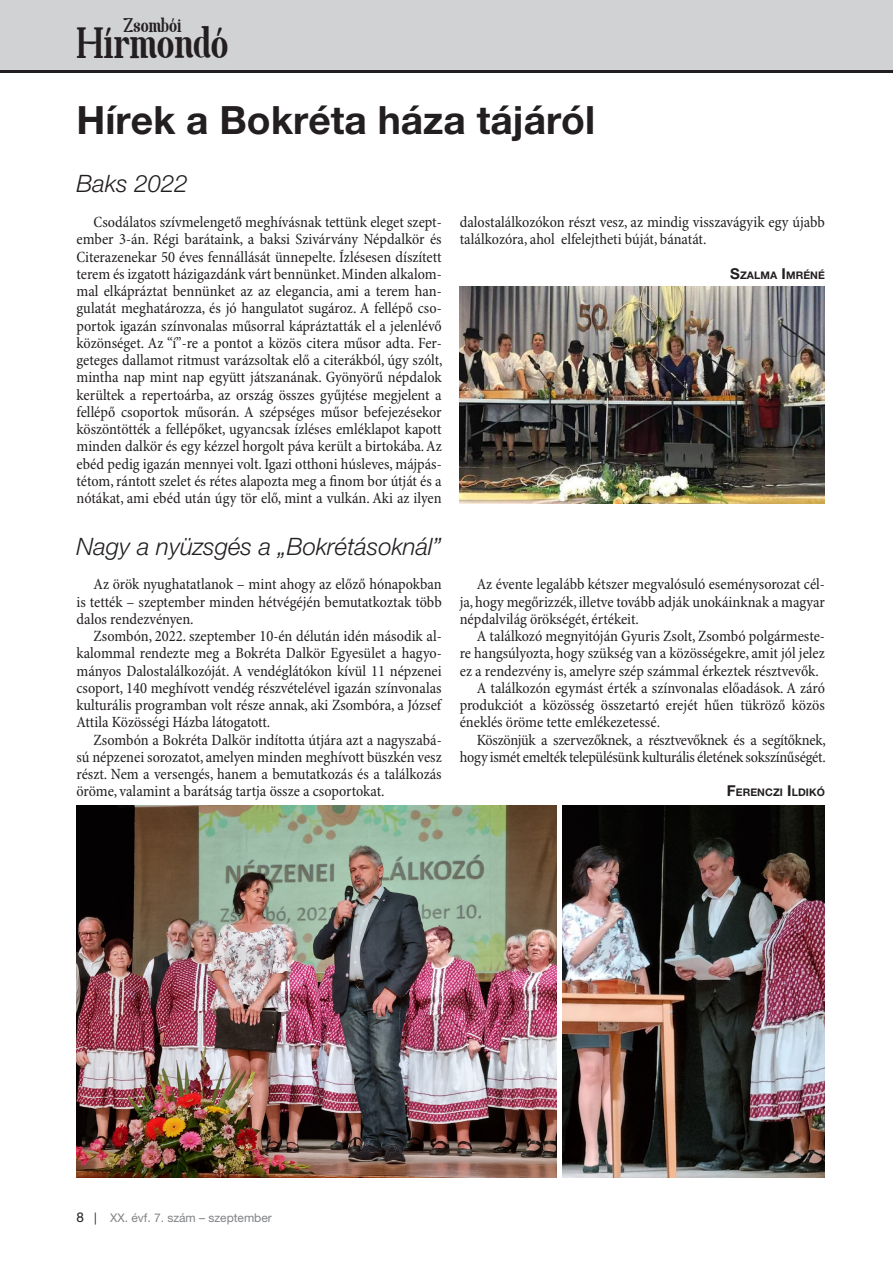
<style>
.page{position:relative;width:893px;height:1263px;background:#fff}
.page>*{position:absolute;margin:0;border:0;box-sizing:border-box;transform-origin:0 0}
.t1{font:41.7px "Spatha Serif";color:#231f20}
.cim_2has{font:700 39px "Helvetica Neue LT Pro";color:#231f20}
.alcim{font:italic 300 24px "Helvetica Neue LT Pro";color:#231f20}
.t2{font:18.9px "Spatha Serif";color:#231f20}
.kenyer{font:condensed 15.75px/17.2px "Minion Pro";letter-spacing:-.005em;color:#231f20;text-align:justify}
.t3{font:12px "Helvetica Neue LT Pro";color:#808285}
.alairas{font:700 10.5px "Helvetica Neue LT Pro";letter-spacing:.005em;color:#231f20}
.s1{font-size:15px}
.s2{font-size:13.5px;color:#231f20}
.s3{color:#231f20}
</style>
<div class="page">
<div style="left:0;top:0;width:893px;height:72px;background:#d1d2d4"></div>
<hr style="left:0;top:70px;width:893px;height:2px;background:#231f20">
<img style="left:460px;top:286px;width:365px;height:217px">
<img style="left:563px;top:806px;width:262px;height:372px">
<img style="left:77px;top:806px;width:480px;height:372px">
<p class="t2" style="left:124px;top:13px;width:59px">Zsombói</p>
<h1 class="t1" style="left:77px;top:17px;width:153px">Hírmondó</h1>
<p class="cim_2has" style="left:77px;top:96px;width:520px">Hírek a Bokréta háza tájáról</p>
<p class="alcim" style="left:77px;top:170px;width:113px">Baks 2022</p>
<p class="kenyer" style="left:77px;top:214px;width:368px;text-indent:17px">Csodálatos szívmelengető meghívásnak tettünk eleget szept&shy;ember 3-án. Régi barátaink, a baksi Szivárvány Népdalkör és Citerazenekar 50 éves fennállását ünnepelte. Ízlésesen díszített terem és izgatott házigazdánk várt bennünket. Minden alkalom&shy;mal elkápráztat bennünket az az elegancia, ami a terem han&shy;gulatát meghatározza, és jó hangulatot sugároz. A fellépő cso&shy;portok igazán színvonalas műsorral kápráztatták el a jelenlévő közönséget. Az “í”-re a pontot a közös citera műsor adta. Fer&shy;geteges dallamot ritmust varázsoltak elő a citerákból, úgy szólt, mintha nap mint nap együtt játszanának. Gyönyörű népdalok kerültek a repertoárba, az ország összes gyűjtése megjelent a fellépő csoportok műsorán. A szépséges műsor befejezésekor köszöntötték a fellépőket, ugyancsak ízléses emléklapot kapott minden dalkör és egy kézzel horgolt páva került a birtokába. Az ebéd pedig igazán mennyei volt. Igazi otthoni húsleves, májpás&shy;tétom, rántott szelet és rétes alapozta meg a finom bor útját és a nótákat, ami ebéd után úgy tör elő, mint a vulkán. Aki az ilyen</p>
<p class="kenyer" style="left:460px;top:214px;width:367px">dalostalálkozókon részt vesz, az mindig visszavágyik egy újabb találkozóra, ahol elfelejtheti búját, bánatát.</p>
<p class="alairas" style="left:730px;top:269px;width:96px"><span class="s1">S</span>ZALMA <span class="s1">I</span> MRÉNÉ</p>
<p class="alcim" style="left:77px;top:532px;width:366px">Nagy a nyüzsgés a „Bokrétásoknál”</p>
<p class="kenyer" style="left:77px;top:576px;width:367px;text-indent:17px">Az örök nyughatatlanok – mint ahogy az előző hónapokban is tették – szeptember minden hétvégéjén bemutatkoztak több dalos rendezvényen.</p>
<p class="kenyer" style="left:77px;top:628px;width:367px;text-indent:17px">Zsombón, 2022. szeptember 10-én délután idén második al&shy;kalommal rendezte meg a Bokréta Dalkör Egyesület a hagyo&shy;mányos Dalostalálkozóját. A vendéglátókon kívül 11 népzenei csoport, 140 meghívott vendég részvételével igazán színvonalas kulturális programban volt része annak, aki Zsombóra, a József Attila Közösségi Házba látogatott.</p>
<p class="kenyer" style="left:77px;top:732px;width:367px;text-indent:17px">Zsombón a Bokréta Dalkör indította útjára azt a nagyszabá&shy;sú népzenei sorozatot, amelyen minden meghívott büszkén vesz részt. Nem a versengés, hanem a bemutatkozás és a találkozás öröme, valamint a barátság tartja össze a csoportokat.</p>
<p class="kenyer" style="left:460px;top:576px;width:367px;text-indent:17px">Az évente legalább kétszer megvalósuló eseménysorozat cél&shy;ja, hogy megőrizzék, illetve tovább adják unokáinknak a magyar népdalvilág örökségét, értékeit.</p>
<p class="kenyer" style="left:460px;top:628px;width:367px;text-indent:17px">A találkozó megnyitóján Gyuris Zsolt, Zsombó polgármeste&shy;re hangsúlyozta, hogy szükség van a közösségekre, amit jól jelez ez a rendezvény is, amelyre szép számmal érkeztek résztvevők.</p>
<p class="kenyer" style="left:460px;top:680px;width:367px;text-indent:17px">A találkozón egymást érték a színvonalas előadások. A záró produkciót a közösség összetartó erejét hűen tükröző közös éneklés öröme tette emlékezetessé.</p>
<p class="kenyer" style="left:460px;top:732px;width:368px;text-align:right">Köszönjük a szervezőknek, a résztvevőknek és a segítőknek, hogy ismét emelték településünk kulturális életének sokszínűségét.</p>
<p class="alairas" style="left:727px;top:786px;width:100px"><span class="s1">F</span>ERENCZI <span class="s1">I</span> LDIKÓ</p>
<p class="t3" style="left:77px;top:1210px;width:197px"><span class="s2">8</span> <span class="s3">|</span> XX. évf. 7. szám – szeptember</p>
</div>
